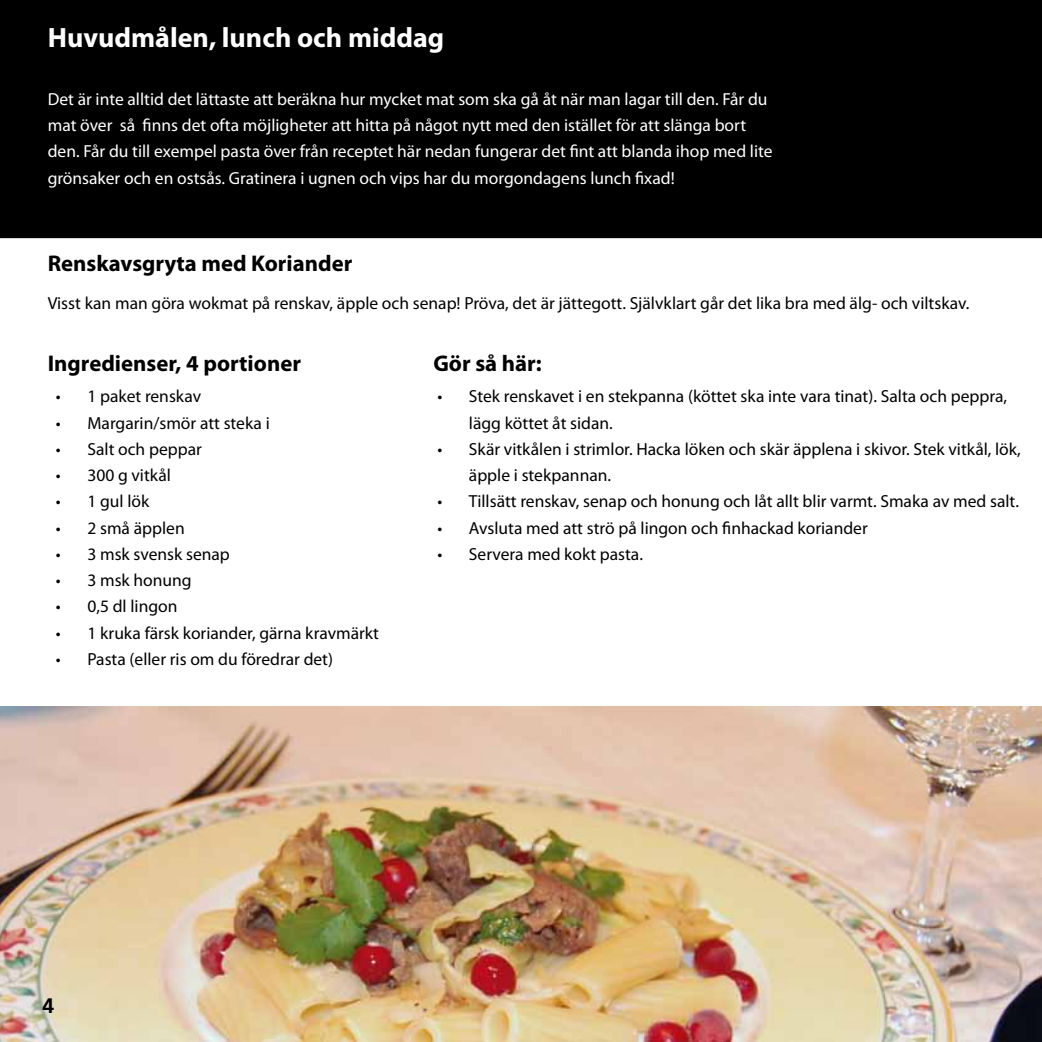
<style>
.page{position:relative;width:1042px;height:1042px;background:#fff}
.page>*{position:absolute;margin:0;border:0;box-sizing:border-box;transform-origin:0 0}
.t1{font:700 28px "Myriad Pro";color:#fff}
.t2{font:700 22.75px "Myriad Pro";color:#000}
.t3{font:700 21px "Frutiger LT Std";color:#000}
.t4{font:17.5px/26.2px "Myriad Pro";color:#000}
.t5{font:17.5px/26.2px "Myriad Pro";color:#fff}
</style>
<div class="page">
<img style="left:0;top:706px;width:1042px;height:336px">
<div style="left:0;top:0;width:1042px;height:238px;background:#000"></div>
<h1 class="t1" style="left:48px;top:20px;width:398px">Huvudmålen, lunch och middag</h1>
<p class="t5" style="left:48px;top:86px;width:726px">Det är inte alltid det lättaste att beräkna hur mycket mat som ska gå åt när man lagar till den. Får du mat över så finns det ofta möjligheter att hitta på något nytt med den istället för att slänga bort den. Får du till exempel pasta över från receptet här nedan fungerar det fint att blanda ihop med lite grönsaker och en ostsås. Gratinera i ugnen och vips har du morgondagens lunch fixad!</p>
<h2 class="t2" style="left:48px;top:248px;width:306px">Renskavsgryta med Koriander</h2>
<p class="t4" style="left:48px;top:290px;width:923px">Visst kan man göra wokmat på renskav, äpple och senap! Pröva, det är jättegott. Självklart går det lika bra med älg- och viltskav.</p>
<h2 class="t2" style="left:48px;top:348px;width:255px">Ingredienser, 4 portioner</h2>
<h2 class="t2" style="left:433px;top:348px;width:110px">Gör så här:</h2>
<p class="t4" style="left:56px;top:383px;width:147px">• 1 paket renskav</p>
<p class="t4" style="left:56px;top:409px;width:215px">• Margarin/smör att steka i</p>
<p class="t4" style="left:56px;top:435px;width:147px">• Salt och peppar</p>
<p class="t4" style="left:56px;top:462px;width:117px">• 300 g vitkål</p>
<p class="t4" style="left:56px;top:488px;width:95px">• 1 gul lök</p>
<p class="t4" style="left:56px;top:514px;width:130px">• 2 små äpplen</p>
<p class="t4" style="left:56px;top:540px;width:175px">• 3 msk svensk senap</p>
<p class="t4" style="left:56px;top:567px;width:137px">• 3 msk honung</p>
<p class="t4" style="left:56px;top:593px;width:123px">• 0,5 dl lingon</p>
<p class="t4" style="left:56px;top:619px;width:324px">• 1 kruka färsk koriander, gärna kravmärkt</p>
<p class="t4" style="left:56px;top:645px;width:279px">• Pasta (eller ris om du föredrar det)</p>
<p class="t4" style="left:469px;top:383px;width:540px;text-indent:-32px">• Stek renskavet i en stekpanna (köttet ska inte vara tinat). Salta och peppra, lägg köttet åt sidan.</p>
<p class="t4" style="left:469px;top:435px;width:553px;text-indent:-32px">• Skär vitkålen i strimlor. Hacka löken och skär äpplena i skivor. Stek vitkål, lök, äpple i stekpannan.</p>
<p class="t4" style="left:437px;top:488px;width:583px">• Tillsätt renskav, senap och honung och låt allt blir varmt. Smaka av med salt.</p>
<p class="t4" style="left:437px;top:514px;width:432px">• Avsluta med att strö på lingon och finhackad koriander</p>
<p class="t4" style="left:437px;top:540px;width:207px">• Servera med kokt pasta.</p>
<p class="t3" style="left:43px;top:993px;width:13px">4</p>
</div>
